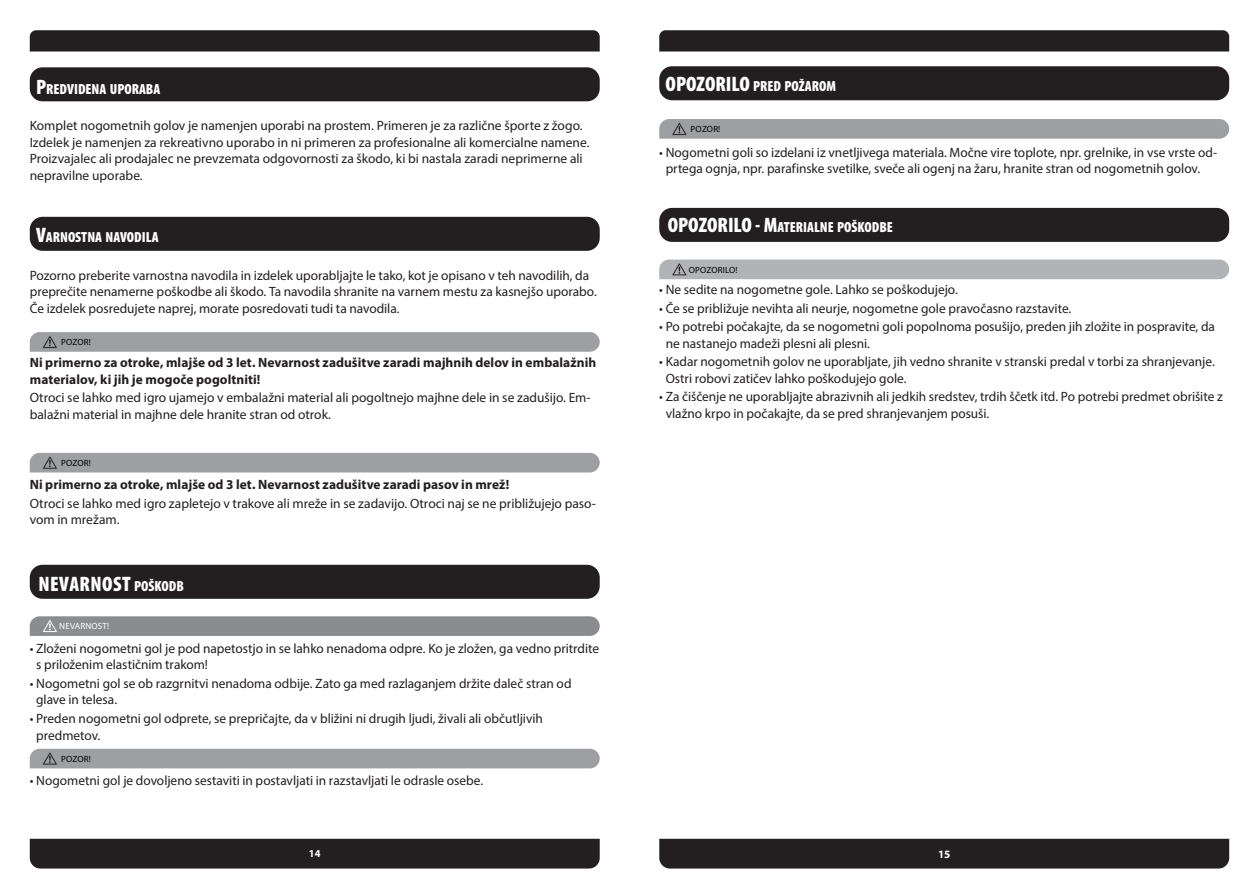
<style>
.page{position:relative;width:1259px;height:893px;background:#fff}
.page>*{position:absolute;margin:0;border:0;box-sizing:border-box;transform-origin:0 0}
.Original_Instruction{font:900 condensed 21px "Myriad Pro";color:#fff}
.Original_Instruction-2{font:900 condensed 21px "Myriad Pro";letter-spacing:.02em;color:#fff}
.Original_Instruction-3{font:900 condensed 14.7px "Myriad Pro";color:#fff}
.t1{font:13.5px/16.5px "Myriad Pro";color:#231f20}
.t2{font:700 13.5px/16.5px "Myriad Pro";letter-spacing:.005em;color:#231f20}
.t3{font:700 11.25px "Myriad Pro";color:#fff}
.t4{font:700 10.5px "Myriad Pro";color:#fff}
.Warning{font:9px "Myriad Pro";letter-spacing:.02em;color:#000}
.Caution-01{font:9px "Myriad Pro";letter-spacing:.02em;color:#000}
.Danger{font:9px "Myriad Pro";letter-spacing:.02em;color:#fff}
.s1{font-size:21px}
.s2{font-size:14.7px}
</style>
<div class="page">
<div style="left:30px;top:839px;width:570px;height:29px;background:#231f20"></div>
<div style="left:659px;top:839px;width:570px;height:29px;background:#231f20"></div>
<svg style="left:30px;top:30px;width:570px;height:22px;background:#2a2627"></svg>
<svg style="left:659px;top:30px;width:570px;height:22px;background:#2a2727"></svg>
<div style="left:30px;top:67px;width:570px;height:34px;background:#231f20;border-radius:13px"></div>
<div style="left:30px;top:217px;width:570px;height:34px;background:#231f20;border-radius:13px"></div>
<div style="left:659px;top:66px;width:570px;height:34px;background:#231f20;border-radius:13px"></div>
<div style="left:659px;top:208px;width:570px;height:34px;background:#231f20;border-radius:13px"></div>
<div style="left:30px;top:565px;width:570px;height:34px;background:#231f20;border-radius:13px"></div>
<div style="left:659px;top:260px;width:570px;height:19px;background:#b2b3b7"></div>
<div style="left:659px;top:119px;width:570px;height:20px;background:#9d9fa2"></div>
<svg style="left:30px;top:332px;width:570px;height:20px;background:#9ea0a3"></svg>
<div style="left:30px;top:453px;width:570px;height:19px;background:#9d9fa2"></div>
<div style="left:30px;top:749px;width:570px;height:19px;background:#9d9fa2"></div>
<div style="left:30px;top:616px;width:570px;height:20px;background:#8a8c8f"></div>
<p class="Original_Instruction-3" style="left:36px;top:79px;width:126px"><span class="s1">P</span>REDVIDENA UPORABA</p>
<p class="t1" style="left:30px;top:117px;width:561px">Komplet nogometnih golov je namenjen uporabi na prostem. Primeren je za različne športe z žogo.<br>Izdelek je namenjen za rekreativno uporabo in ni primeren za profesionalne ali komercialne namene.<br>Proizvajalec ali prodajalec ne prevzemata odgovornosti za škodo, ki bi nastala zaradi neprimerne ali nepravilne uporabe.</p>
<p class="Original_Instruction-3" style="left:36px;top:227px;width:124px"><span class="s1">V</span>ARNOSTNA NAVODILA</p>
<p class="t1" style="left:30px;top:267px;width:568px">Pozorno preberite varnostna navodila in izdelek uporabljajte le tako, kot je opisano v teh navodilih, da preprečite nenamerne poškodbe ali škodo. Ta navodila shranite na varnem mestu za kasnejšo uporabo.<br>Če izdelek posredujete naprej, morate posredovati tudi ta navodila.</p>
<p class="Warning" style="left:61px;top:337px;width:31px">POZOR!</p>
<p class="t2" style="left:30px;top:354px;width:568px">Ni primerno za otroke, mlajše od 3 let. Nevarnost zadušitve zaradi majhnih delov in embalažnih materialov, ki jih je mogoče pogoltniti!</p>
<p class="t1" style="left:30px;top:389px;width:562px">Otroci se lahko med igro ujamejo v embalažni material ali pogoltnejo majhne dele in se zadušijo. Em&shy;balažni material in majhne dele hranite stran od otrok.</p>
<p class="Warning" style="left:61px;top:457px;width:31px">POZOR!</p>
<p class="t2" style="left:30px;top:476px;width:481px">Ni primerno za otroke, mlajše od 3 let. Nevarnost zadušitve zaradi pasov in mrež!</p>
<p class="t1" style="left:30px;top:495px;width:568px">Otroci se lahko med igro zapletejo v trakove ali mreže in se zadavijo. Otroci naj se ne približujejo paso&shy;vom in mrežam.</p>
<p class="Original_Instruction-2" style="left:38px;top:570px;width:146px">NEVARNOST <span class="s2">POŠKODB</span></p>
<p class="Danger" style="left:59px;top:621px;width:51px">NEVARNOST!</p>
<p class="t1" style="left:36px;top:640px;width:564px;text-indent:-6px">• Zloženi nogometni gol je pod napetostjo in se lahko nenadoma odpre. Ko je zložen, ga vedno pritrdite s priloženim elastičnim trakom!</p>
<p class="t1" style="left:36px;top:675px;width:537px;text-indent:-6px">• Nogometni gol se ob razgrnitvi nenadoma odbije. Zato ga med razlaganjem držite daleč stran od glave in telesa.</p>
<p class="t1" style="left:36px;top:710px;width:508px;text-indent:-6px">• Preden nogometni gol odprete, se prepričajte, da v bližini ni drugih ljudi, živali ali občutljivih predmetov.</p>
<p class="t1" style="left:30px;top:772px;width:455px">• Nogometni gol je dovoljeno sestaviti in postavljati in razstavljati le odrasle osebe.</p>
<p class="Warning" style="left:61px;top:753px;width:31px">POZOR!</p>
<p class="Original_Instruction" style="left:665px;top:70px;width:11px">OPOZORILO</p>
<p class="Original_Instruction-3" style="left:753px;top:76px;width:84px">PRED POŽAROM</p>
<p class="Warning" style="left:690px;top:124px;width:31px">POZOR!</p>
<p class="t1" style="left:665px;top:144px;width:553px;text-indent:-6px">• Nogometni goli so izdelani iz vnetljivega materiala. Močne vire toplote, npr. grelnike, in vse vrste od&shy;prtega ognja, npr. parafinske svetilke, sveče ali ogenj na žaru, hranite stran od nogometnih golov.</p>
<p class="Original_Instruction" style="left:668px;top:211px;width:11px">OPOZORILO</p>
<p class="Original_Instruction-3" style="left:755px;top:218px;width:139px"><span class="s1">- M</span>ATERIALNE POŠKODBE</p>
<p class="Caution-01" style="left:689px;top:264px;width:50px">OPOZORILO!</p>
<p class="t1" style="left:659px;top:281px;width:300px">• Ne sedite na nogometne gole. Lahko se poškodujejo.</p>
<p class="t1" style="left:659px;top:299px;width:413px">• Če se približuje nevihta ali neurje, nogometne gole pravočasno razstavite.</p>
<p class="t1" style="left:665px;top:318px;width:551px;text-indent:-6px">• Po potrebi počakajte, da se nogometni goli popolnoma posušijo, preden jih zložite in pospravite, da ne nastanejo madeži plesni ali plesni.</p>
<p class="t1" style="left:665px;top:353px;width:550px;text-indent:-6px">• Kadar nogometnih golov ne uporabljate, jih vedno shranite v stranski predal v torbi za shranjevanje.<br>Ostri robovi zatičev lahko poškodujejo gole.</p>
<p class="t1" style="left:665px;top:388px;width:558px;text-indent:-6px">• Za čiščenje ne uporabljajte abrazivnih ali jedkih sredstev, trdih ščetk itd. Po potrebi predmet obrišite z vlažno krpo in počakajte, da se pred shranjevanjem posuši.</p>
<p class="t4" style="left:309px;top:847px;width:13px">14</p>
<p class="t3" style="left:938px;top:847px;width:14px">15</p>
</div>
